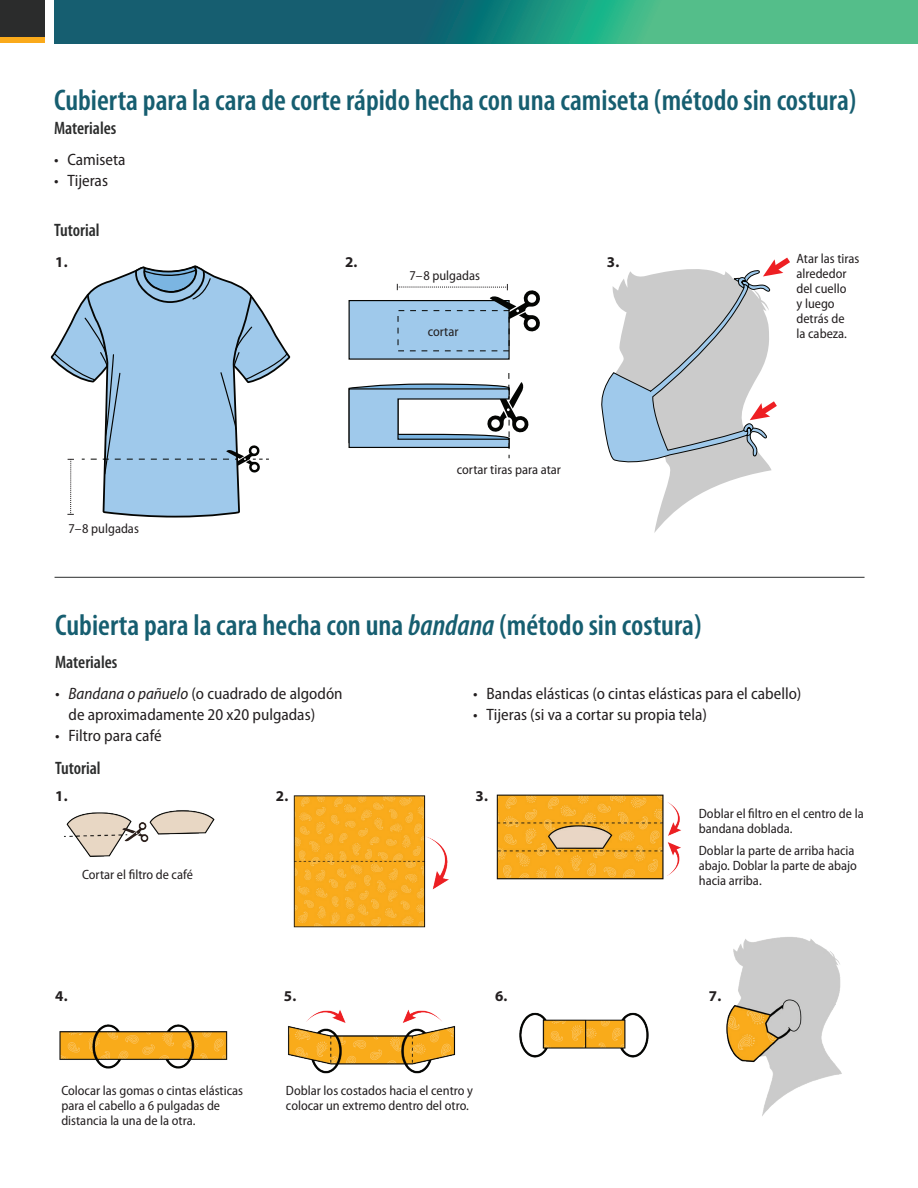
<style>
.page{position:relative;width:918px;height:1188px;background:#fff}
.page>*{position:absolute;margin:0;border:0;box-sizing:border-box;transform-origin:0 0}
.t1{font:600 condensed 30px "Myriad Pro";color:#165e70}
.t2{font:600 condensed 18px "Myriad Pro";color:#2b2c2c}
.t3{font:semi-condensed 16.5px/21px "Myriad Pro";color:#231f20}
.t4{font:700 15px "Myriad Pro";color:#231f20}
.t5{font:semi-condensed 13.5px/15px "Myriad Pro";color:#231f20}
.s1{font-style:italic}
</style>
<div class="page">
<svg style="left:51px;top:265px;width:239px;height:253px"></svg>
<div style="left:349px;top:301px;width:160px;height:58px;background:#9fc9eb"></div>
<svg style="left:348px;top:373px;width:181px;height:85px"></svg>
<svg style="left:397px;top:284px;width:143px;height:49px"></svg>
<svg style="left:654px;top:473px;width:103px;height:60px"></svg>
<svg style="left:601px;top:257px;width:189px;height:216px"></svg>
<img style="left:64px;top:810px;width:151px;height:47px">
<img style="left:288px;top:1009px;width:168px;height:65px">
<img style="left:519px;top:1012px;width:130px;height:46px">
<img style="left:726px;top:937px;width:116px;height:179px">
<img style="left:293px;top:795px;width:156px;height:133px">
<img style="left:496px;top:794px;width:185px;height:86px">
<img style="left:59px;top:1024px;width:169px;height:45px">
<svg style="left:54px;top:0;width:864px;height:43px"></svg>
<div style="left:0;top:36px;width:45px;height:7px;background:#faaa1b"></div>
<div style="left:0;top:0;width:45px;height:37px;background:#2b2c2c"></div>
<hr style="left:55px;top:577px;width:810px;height:1px;background:#2b2c2c">
<h1 class="t1" style="left:54px;top:81px;width:804px">Cubierta para la cara de corte rápido hecha con una camiseta (método sin costura)</h1>
<h2 class="t2" style="left:54px;top:117px;width:64px">Materiales</h2>
<p class="t3" style="left:54px;top:149px;width:73px">• Camiseta</p>
<p class="t3" style="left:54px;top:170px;width:56px">• Tijeras</p>
<h2 class="t2" style="left:54px;top:219px;width:47px">Tutorial</h2>
<p class="t4" style="left:55px;top:252px;width:14px">1.</p>
<p class="t5" style="left:68px;top:521px;width:72px">7–8 pulgadas</p>
<p class="t4" style="left:345px;top:252px;width:14px">2.</p>
<p class="t4" style="left:607px;top:252px;width:14px">3.</p>
<p class="t5" style="left:410px;top:268px;width:72px">7–8 pulgadas</p>
<p class="t5" style="left:428px;top:323px;width:32px">cortar</p>
<p class="t5" style="left:457px;top:461px;width:106px">cortar tiras para atar</p>
<p class="t5" style="left:797px;top:250px;width:65px">Atar las tiras alrededor del cuello<br>y luego detrás de<br>la cabeza.</p>
<h1 class="t1" style="left:55px;top:607px;width:648px">Cubierta para la cara hecha con una <span class="s1">bandana</span> (método sin costura)</h1>
<h2 class="t2" style="left:55px;top:651px;width:64px">Materiales</h2>
<p class="t3" style="left:69px;top:683px;width:276px;text-indent:-13px"><span class="s1">• Bandana o pañuelo</span> (o cuadrado de algodón de aproximadamente 20 x20 pulgadas)</p>
<p class="t3" style="left:55px;top:725px;width:108px">• Filtro para café</p>
<p class="t3" style="left:473px;top:683px;width:330px">• Bandas elásticas (o cintas elásticas para el cabello)</p>
<p class="t3" style="left:473px;top:704px;width:236px">• Tijeras (si va a cortar su propia tela)</p>
<h2 class="t2" style="left:55px;top:757px;width:47px">Tutorial</h2>
<p class="t4" style="left:55px;top:786px;width:14px">1.</p>
<p class="t5" style="left:82px;top:867px;width:112px">Cortar el filtro de café</p>
<p class="t4" style="left:55px;top:986px;width:14px">4.</p>
<p class="t4" style="left:276px;top:786px;width:14px">2.</p>
<p class="t4" style="left:284px;top:986px;width:14px">5.</p>
<p class="t4" style="left:475px;top:786px;width:14px">3.</p>
<p class="t5" style="left:699px;top:806px;width:166px">Doblar el filtro en el centro de la bandana doblada.</p>
<p class="t5" style="left:699px;top:843px;width:160px">Doblar la parte de arriba hacia abajo. Doblar la parte de abajo hacia arriba.</p>
<p class="t4" style="left:495px;top:986px;width:14px">6.</p>
<p class="t4" style="left:709px;top:986px;width:14px">7.</p>
<p class="t5" style="left:61px;top:1083px;width:183px">Colocar las gomas o cintas elásticas para el cabello a 6 pulgadas de distancia la una de la otra.</p>
<p class="t5" style="left:286px;top:1083px;width:189px">Doblar los costados hacia el centro y colocar un extremo dentro del otro.</p>
</div>
